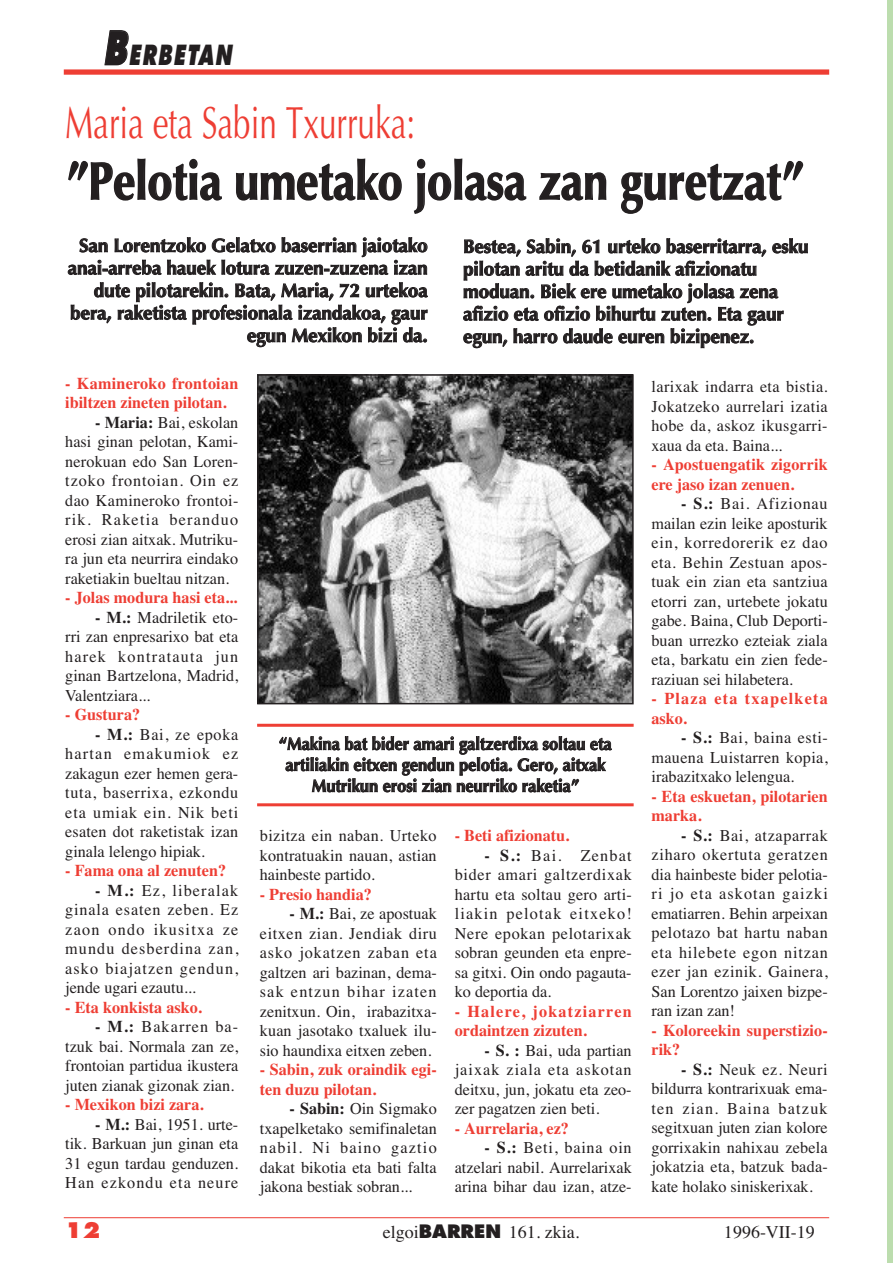
<style>
.page{position:relative;width:893px;height:1263px;background:#fff}
.page>*{position:absolute;margin:0;border:0;box-sizing:border-box;transform-origin:0 0}
.t1{font:700 52.5px "Optima";color:#231f20;scale:.85 1}
.t2{font:45px "Optima";color:#ee3e34;scale:.7 1}
.t3{font:italic 800 27px "Futura";color:#231f20;scale:.7 1}
.t4{font:800 21px "Futura";color:#ee3e34}
.t5{font:700 18.75px/22.5px "Optima";color:#231f20}
.t6{font:18px "Times";color:#231f20}
.t7{font:700 17.25px/21px "Optima";color:#231f20;text-align:center;scale:.95 1}
.t8{font:16.5px/19.5px "Times";color:#231f20;text-align:justify}
.t9{font:700 16.5px/19.5px "Times";color:#ee3e34}
.t10{font:700 16.5px/19.5px "Times";letter-spacing:.055em;color:#ee3e34}
.t11{font:700 16.5px/19.5px "Times";letter-spacing:.075em;color:#ee3e34}
.s1{font-size:45px}
.s2{font-weight:700}
.s3{font-family:"Futura";font-weight:800}
</style>
<div class="page">
<hr style="left:64px;top:1217px;width:765px;height:1px;background:#ee3e34">
<div style="left:64px;top:69px;width:765px;height:6px;background:#ee3e34"></div>
<img style="left:260px;top:377px;width:371px;height:324px">
<div style="left:257px;top:374px;width:377px;height:330px;border:2px solid #231f20"></div>
<hr style="left:257px;top:724px;width:377px;height:3px;background:#ee3e34">
<hr style="left:257px;top:803px;width:377px;height:3px;background:#ee3e34">
<div style="left:888px;top:0;width:5px;height:1263px;background:#bcddae"></div>
<h3 class="t3" style="left:103px;top:44px;width:191px"><span class="s1">B</span>ERBETAN</h3>
<h2 class="t2" style="left:65px;top:104px;width:502px">Maria eta Sabin Txurruka:</h2>
<h1 class="t1" style="left:66px;top:160px;width:869px">”Pelotia umetako jolasa zan guretzat”</h1>
<p class="t5" style="left:68px;top:236px;width:361px;text-align:right">San Lorentzoko Gelatxo baserrian jaiotako anai-arreba hauek lotura zuzen-zuzena izan dute pilotarekin. Bata, Maria, 72 urtekoa bera, raketista profesionala izandakoa, gaur egun Mexikon bizi da.</p>
<p class="t5" style="left:463px;top:237px;width:347px">Bestea, Sabin, 61 urteko baserritarra, esku pilotan aritu da betidanik afizionatu moduan. Biek ere umetako jolasa zena afizio eta ofizio bihurtu zuten. Eta gaur egun, harro daude euren bizipenez.</p>
<p class="t9" style="left:65px;top:373px;width:175px">- Kamineroko frontoian ibiltzen zineten pilotan.</p>
<p class="t8" style="left:65px;top:412px;width:175px;text-indent:30px"><span class="s2">- Maria:</span> Bai, eskolan hasi ginan pelotan, Kami&shy;nerokuan edo San Loren&shy;tzoko frontoian. Oin ez dao Kamineroko frontoi&shy;rik. Raketia beranduo erosi zian aitxak. Mutriku&shy;ra jun eta neurrira eindako raketiakin bueltau nitzan.</p>
<p class="t9" style="left:65px;top:588px;width:174px">- Jolas modura hasi eta...</p>
<p class="t8" style="left:65px;top:607px;width:175px;text-indent:30px"><span class="s2">- M.:</span> Madriletik eto&shy;rri zan enpresarixo bat eta harek kontratauta jun ginan Bartzelona, Madrid, Valentziara...</p>
<p class="t9" style="left:65px;top:705px;width:77px">- Gustura?</p>
<p class="t8" style="left:65px;top:724px;width:175px;text-indent:30px"><span class="s2">- M.:</span> Bai, ze epoka hartan emakumiok ez zakagun ezer hemen gera&shy;tuta, baserrixa, ezkondu eta umiak ein. Nik beti esaten dot raketistak izan ginala lelengo hipiak.</p>
<p class="t9" style="left:65px;top:861px;width:162px">- Fama ona al zenuten?</p>
<p class="t8" style="left:65px;top:880px;width:175px;text-indent:30px"><span class="s2">- M.:</span> Ez, liberalak ginala esaten zeben. Ez zaon ondo ikusitxa ze mundu desberdina zan, asko biajatzen gendun, jende ugari ezautu...</p>
<p class="t9" style="left:65px;top:997px;width:138px">- Eta konkista asko.</p>
<p class="t8" style="left:65px;top:1017px;width:175px;text-indent:30px"><span class="s2">- M.:</span> Bakarren ba&shy;tzuk bai. Normala zan ze, frontoian partidua ikustera juten zianak gizonak zian.</p>
<p class="t9" style="left:65px;top:1095px;width:140px">- Mexikon bizi zara.</p>
<p class="t8" style="left:65px;top:1114px;width:175px;text-indent:30px"><span class="s2">- M.:</span> Bai, 1951. urte&shy;tik. Barkuan jun ginan eta 31 egun tardau genduzen.<br>Han ezkondu eta neure</p>
<p class="t7" style="left:279px;top:735px;width:352px">“Makina bat bider amari galtzerdixa soltau eta artiliakin eitxen gendun pelotia. Gero, aitxak<br>Mutrikun erosi zian neurriko raketia”</p>
<p class="t8" style="left:260px;top:826px;width:178px">bizitza ein naban. Urteko kontratuakin nauan, astian hainbeste partido.</p>
<p class="t9" style="left:260px;top:884px;width:114px">- Presio handia?</p>
<p class="t8" style="left:260px;top:904px;width:179px;text-indent:30px"><span class="s2">- M.:</span> Bai, ze apostuak eitxen zian. Jendiak diru asko jokatzen zaban eta galtzen ari bazinan, dema&shy;sak entzun bihar izaten zenitxun. Oin, irabazitxa&shy;kuan jasotako txaluek ilu&shy;sio haundixa eitxen zeben.</p>
<p class="t9" style="left:260px;top:1060px;width:178px">- Sabin, zuk oraindik egi&shy;ten duzu pilotan.</p>
<p class="t8" style="left:260px;top:1099px;width:178px;text-indent:30px"><span class="s2">- Sabin:</span> Oin Sigmako txapelketako semifinaletan nabil. Ni baino gaztio dakat bikotia eta bati falta jakona bestiak sobran...</p>
<p class="t9" style="left:455px;top:826px;width:116px">- Beti afizionatu.</p>
<p class="t8" style="left:455px;top:845px;width:179px;text-indent:30px"><span class="s2">- S.:</span> Bai. Zenbat bider amari galtzerdixak hartu eta soltau gero arti&shy;liakin pelotak eitxeko!<br>Nere epokan pelotarixak sobran geunden eta enpre&shy;sa gitxi. Oin ondo pagauta&shy;ko deportia da.</p>
<p class="t10" style="left:455px;top:1001px;width:178px">- Halere, jokatziarren ordaintzen zizuten.</p>
<p class="t8" style="left:455px;top:1040px;width:178px;text-indent:30px"><span class="s2">- S. :</span> Bai, uda partian jaixak ziala eta askotan deitxu, jun, jokatu eta zeo&shy;zer pagatzen zien beti.</p>
<p class="t9" style="left:455px;top:1118px;width:116px">- Aurrelaria, ez?</p>
<p class="t8" style="left:455px;top:1138px;width:178px;text-indent:30px"><span class="s2">- S.:</span> Beti, baina oin atzelari nabil. Aurrelarixak arina bihar dau izan, atze-</p>
<p class="t8" style="left:651px;top:377px;width:178px">larixak indarra eta bistia.<br>Jokatzeko aurrelari izatia hobe da, askoz ikusgarri&shy;xaua da eta. Baina...</p>
<p class="t9" style="left:651px;top:455px;width:178px">- Apostuengatik zigorrik ere jaso izan zenuen.</p>
<p class="t8" style="left:651px;top:494px;width:178px;text-indent:30px"><span class="s2">- S.:</span> Bai. Afizionau mailan ezin leike aposturik ein, korredorerik ez dao eta. Behin Zestuan apos&shy;tuak ein zian eta santziua etorri zan, urtebete jokatu gabe. Baina, Club Deporti&shy;buan urrezko ezteiak ziala eta, barkatu ein zien fede&shy;raziuan sei hilabetera.</p>
<p class="t11" style="left:651px;top:689px;width:178px">- Plaza eta txapelketa asko.</p>
<p class="t8" style="left:651px;top:728px;width:178px;text-indent:30px"><span class="s2">- S.:</span> Bai, baina esti&shy;mauena Luistarren kopia, irabazitxako lelengua.</p>
<p class="t9" style="left:651px;top:786px;width:178px">- Eta eskuetan, pilotarien marka.</p>
<p class="t8" style="left:651px;top:825px;width:178px;text-indent:30px"><span class="s2">- S.:</span> Bai, atzaparrak ziharo okertuta geratzen dia hainbeste bider pelotia&shy;ri jo eta askotan gaizki ematiarren. Behin arpeixan pelotazo bat hartu naban eta hilebete egon nitzan ezer jan ezinik. Gainera, San Lorentzo jaixen bizpe&shy;ran izan zan!</p>
<p class="t9" style="left:651px;top:1020px;width:178px">- Koloreekin superstizio&shy;rik?</p>
<p class="t8" style="left:651px;top:1059px;width:178px;text-indent:30px"><span class="s2">- S.:</span> Neuk ez. Neuri bildurra kontrarixuak ema&shy;ten zian. Baina batzuk segitxuan juten zian kolore gorrixakin nahixau zebela jokatzia eta, batzuk bada&shy;kate holako siniskerixak.</p>
<p class="t4" style="left:65px;top:1221px;width:36px">12</p>
<p class="t6" style="left:383px;top:1221px;width:198px">elgoi<span class="s3">BARREN</span> 161. zkia.</p>
<p class="t6" style="left:724px;top:1221px;width:92px">1996-VII-19</p>
</div>
